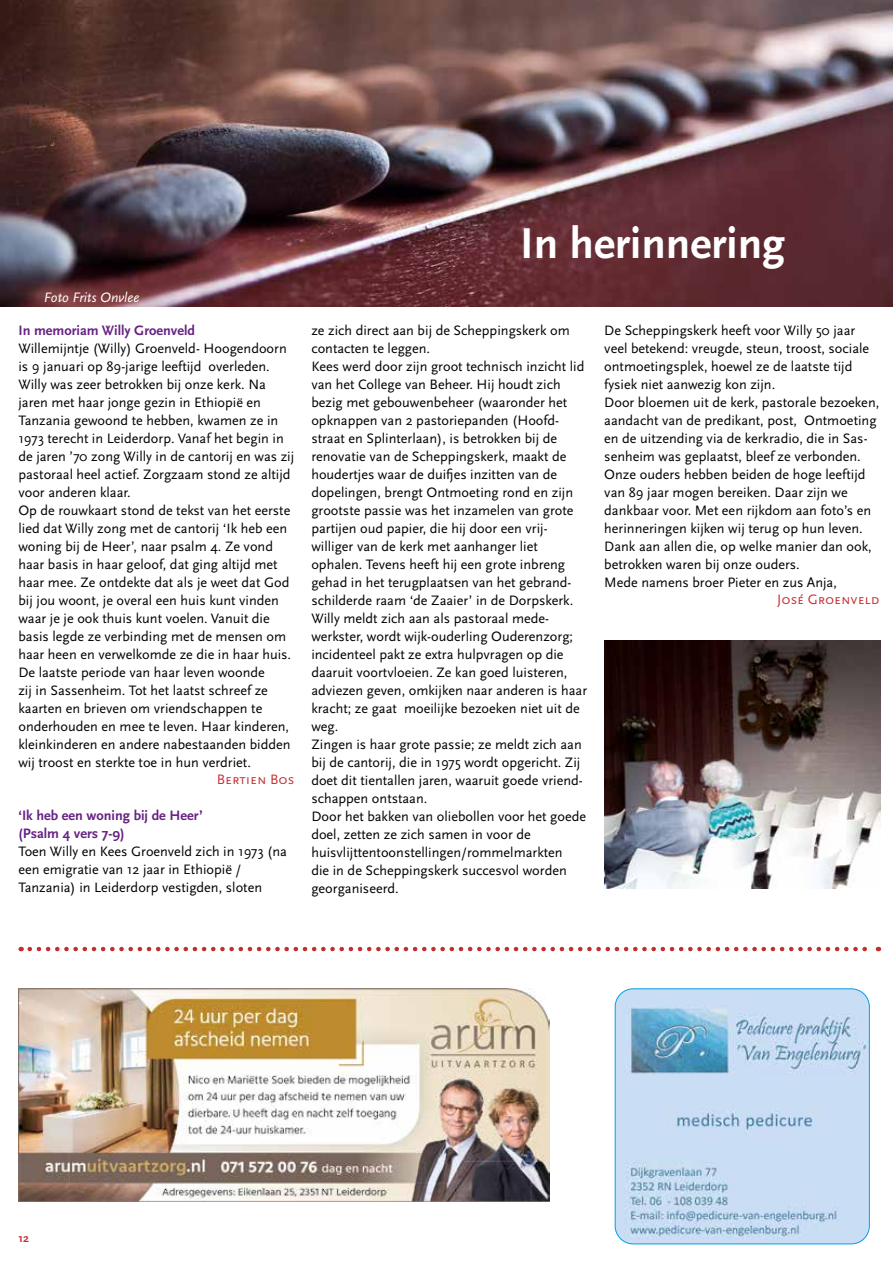
<style>
.page{position:relative;width:893px;height:1263px;background:#fff}
.page>*{position:absolute;margin:0;border:0;box-sizing:border-box;transform-origin:0 0}
.t1{font:700 45px "Scala Sans Pro";color:#fff}
.t2{font:14.25px/18px "Scala Sans Pro";color:#000}
.t3{font:700 14.25px/18px "Scala Sans Pro";color:#662383}
.t4{font:14.25px "Scala Sans Caps";color:#c43236}
.t5{font:italic 14.25px "Scala Sans Pro";color:#fff}
.t6{font:700 12px "Scala Sans Pro";color:#c43236}
</style>
<div class="page">
<img style="left:0;top:0;width:892px;height:307px">
<img style="left:18px;top:988px;width:532px;height:213px">
<img style="left:604px;top:640px;width:276px;height:248px">
<img style="left:615px;top:990px;width:254px;height:254px">
<div style="left:615px;top:988px;width:255px;height:256px;border:1px solid #009fe3;border-radius:18px"></div>
<svg style="left:30px;top:947px;width:849px;height:4px"></svg>
<p class="t5" style="left:44px;top:289px;width:97px">Foto Frits Onvlee</p>
<p class="t3" style="left:18px;top:321px;width:178px">In memoriam Willy Groenveld</p>
<p class="t2" style="left:18px;top:339px;width:277px">Willemijntje (Willy) Groenveld- Hoogendoorn is 9 januari op 89-jarige leeftijd overleden.<br>Willy was zeer betrokken bij onze kerk. Na jaren met haar jonge gezin in Ethiopië en Tanzania gewoond te hebben, kwamen ze in 1973 terecht in Leiderdorp. Vanaf het begin in de jaren ’70 zong Willy in de cantorij en was zij pastoraal heel actief. Zorgzaam stond ze altijd voor anderen klaar.<br>Op de rouwkaart stond de tekst van het eerste lied dat Willy zong met de cantorij ‘Ik heb een woning bij de Heer’, naar psalm 4. Ze vond haar basis in haar geloof, dat ging altijd met haar mee. Ze ontdekte dat als je weet dat God bij jou woont, je overal een huis kunt vinden waar je je ook thuis kunt voelen. Vanuit die basis legde ze verbinding met de mensen om haar heen en verwelkomde ze die in haar huis.<br>De laatste periode van haar leven woonde<br>zij in Sassenheim. Tot het laatst schreef ze kaarten en brieven om vriendschappen te onderhouden en mee te leven. Haar kinderen, kleinkinderen en andere nabestaanden bidden wij troost en sterkte toe in hun verdriet.</p>
<p class="t4" style="left:217px;top:771px;width:79px">Bertien Bos</p>
<p class="t3" style="left:18px;top:806px;width:186px">‘Ik heb een woning bij de Heer’ (Psalm 4 vers 7-9)</p>
<p class="t2" style="left:18px;top:842px;width:270px">Toen Willy en Kees Groenveld zich in 1973 (na een emigratie van 12 jaar in Ethiopië /<br>Tanzania) in Leiderdorp vestigden, sloten</p>
<h1 class="t1" style="left:520px;top:217px;width:266px">In herinnering</h1>
<p class="t2" style="left:311px;top:321px;width:277px">ze zich direct aan bij de Scheppingskerk om contacten te leggen.<br>Kees werd door zijn groot technisch inzicht lid van het College van Beheer. Hij houdt zich bezig met gebouwenbeheer (waaronder het opknappen van 2 pastoriepanden (Hoofd&shy;straat en Splinterlaan), is betrokken bij de renovatie van de Scheppingskerk, maakt de houdertjes waar de duifjes inzitten van de dopelingen, brengt Ontmoeting rond en zijn grootste passie was het inzamelen van grote partijen oud papier, die hij door een vrij&shy;williger van de kerk met aanhanger liet ophalen. Tevens heeft hij een grote inbreng gehad in het terugplaatsen van het gebrand&shy;schilderde raam ‘de Zaaier’ in de Dorpskerk.<br>Willy meldt zich aan als pastoraal mede&shy;werkster, wordt wijk-ouderling Ouderenzorg; incidenteel pakt ze extra hulpvragen op die daaruit voortvloeien. Ze kan goed luisteren, adviezen geven, omkijken naar anderen is haar kracht; ze gaat moeilijke bezoeken niet uit de weg.<br>Zingen is haar grote passie; ze meldt zich aan bij de cantorij, die in 1975 wordt opgericht. Zij doet dit tientallen jaren, waaruit goede vriend&shy;schappen ontstaan.<br>Door het bakken van oliebollen voor het goede doel, zetten ze zich samen in voor de huisvlijttentoonstellingen/rommelmarkten<br>die in de Scheppingskerk succesvol worden georganiseerd.</p>
<p class="t2" style="left:604px;top:321px;width:277px">De Scheppingskerk heeft voor Willy 50 jaar veel betekend: vreugde, steun, troost, sociale ontmoetingsplek, hoewel ze de laatste tijd fysiek niet aanwezig kon zijn.<br>Door bloemen uit de kerk, pastorale bezoeken, aandacht van de predikant, post, Ontmoeting en de uitzending via de kerkradio, die in Sas&shy;senheim was geplaatst, bleef ze verbonden.<br>Onze ouders hebben beiden de hoge leeftijd van 89 jaar mogen bereiken. Daar zijn we dankbaar voor. Met een rijkdom aan foto’s en herinneringen kijken wij terug op hun leven.<br>Dank aan allen die, op welke manier dan ook, betrokken waren bij onze ouders.<br>Mede namens broer Pieter en zus Anja,</p>
<p class="t4" style="left:777px;top:591px;width:104px">José Groenveld</p>
<p class="t6" style="left:18px;top:1231px;width:12px">12</p>
</div>
